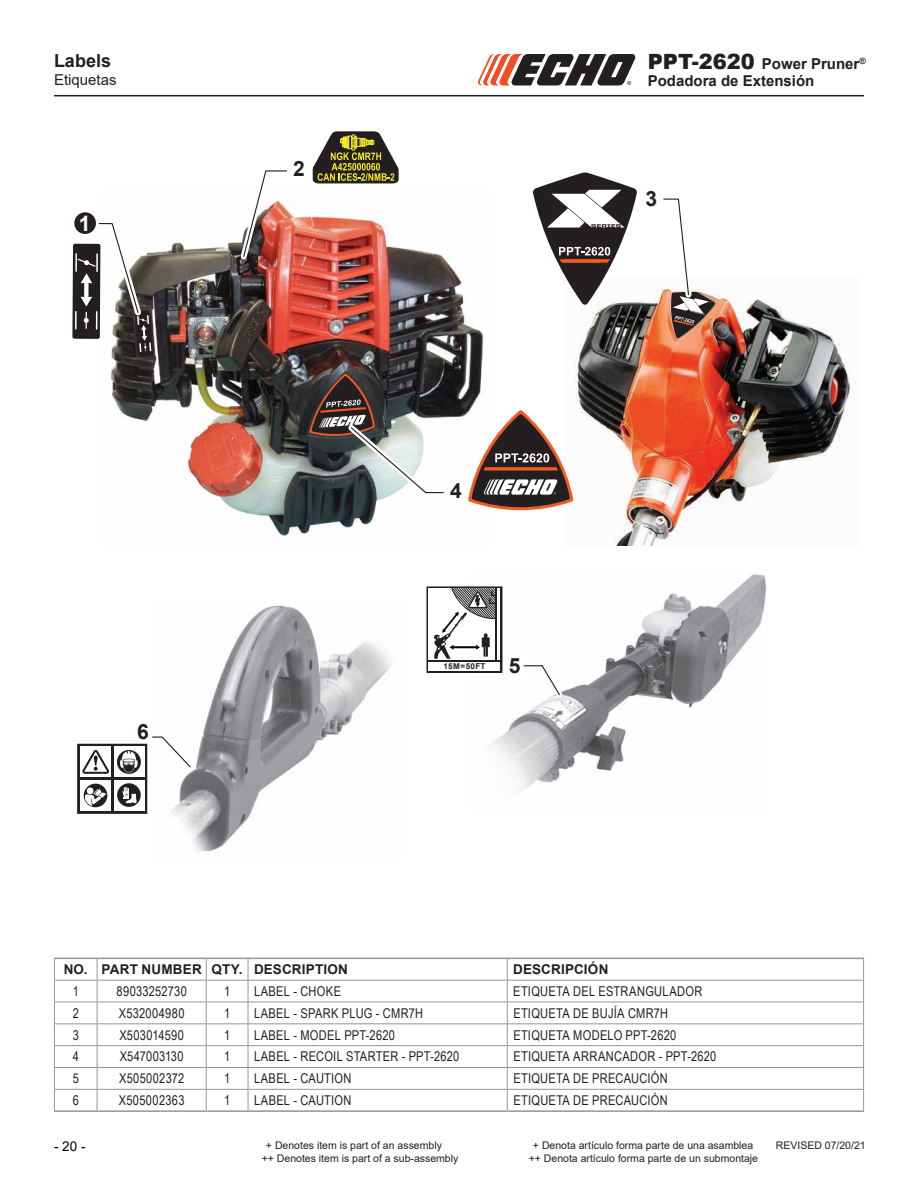
<style>
.page{position:relative;width:918px;height:1188px;background:#fff}
.page>*{position:absolute;margin:0;border:0;box-sizing:border-box;transform-origin:0 0}
.t1{font:700 21.3px "Arial";color:#fff}
.t2{font:700 21px "Arial";color:#231f20}
.t3{font:700 18px "Arial";color:#231f20}
.t4{font:700 15px/16.5px "Arial";color:#231f20}
.t5{font:15px "Arial";color:#231f20}
.t6{font:13.5px "Arial Narrow";letter-spacing:.02em;color:#231f20}
.t7{font:700 13.5px "Arial";letter-spacing:.01em;color:#231f20}
.t8{font:13.5px "Arial";color:#000}
.t9{font:10.5px "Arial";color:#231f20}
.t10{font:700 8.1px "Arial";color:#231f20}
.s1{font-weight:900;font-size:21px}
</style>
<div class="page">
<hr style="left:54px;top:95px;width:810px;height:1px;background:#231f20">
<svg style="left:477px;top:54px;width:159px;height:32px"></svg>
<img style="left:110px;top:208px;width:374px;height:328px">
<img style="left:573px;top:288px;width:278px;height:257px">
<img style="left:491px;top:574px;width:275px;height:217px">
<img style="left:171px;top:605px;width:220px;height:249px">
<svg style="left:74px;top:212px;width:22px;height:22px"></svg>
<div style="left:502px;top:653px;width:25px;height:25px;background:#fff"></div>
<div style="left:426px;top:586px;width:76px;height:87px;border:1px solid #231f20"></div>
<div style="left:429px;top:589px;width:71px;height:82px;background:#fff"></div>
<hr style="left:428px;top:660px;width:73px;height:2px;background:#231f20">
<svg style="left:434px;top:587px;width:63px;height:72px"></svg>
<hr style="left:495px;top:587px;width:1px;height:74px;background:#231f20">
<svg style="left:524px;top:658px;width:44px;height:45px"></svg>
<svg style="left:533px;top:173px;width:104px;height:132px"></svg>
<svg style="left:663px;top:198px;width:52px;height:140px"></svg>
<img style="left:236px;top:170px;width:52px;height:94px">
<svg style="left:468px;top:410px;width:105px;height:100px"></svg>
<svg style="left:72px;top:216px;width:80px;height:140px"></svg>
<svg style="left:309px;top:374px;width:134px;height:127px"></svg>
<svg style="left:312px;top:131px;width:87px;height:53px"></svg>
<div style="left:78px;top:744px;width:69px;height:69px;background:linear-gradient(to right,#fff,#fff)"></div>
<div style="left:77px;top:744px;width:70px;height:70px;border:1px solid #231f20"></div>
<div style="left:80px;top:747px;width:64px;height:64px;background:#fff"></div>
<svg style="left:82px;top:750px;width:27px;height:24px"></svg>
<svg style="left:84px;top:784px;width:23px;height:23px"></svg>
<svg style="left:85px;top:789px;width:21px;height:17px"></svg>
<svg style="left:117px;top:750px;width:24px;height:24px"></svg>
<svg style="left:120px;top:751px;width:18px;height:21px"></svg>
<hr style="left:79px;top:778px;width:67px;height:2px;background:#231f20">
<hr style="left:111px;top:746px;width:2px;height:66px;background:#231f20">
<svg style="left:117px;top:783px;width:24px;height:24px"></svg>
<svg style="left:122px;top:787px;width:15px;height:16px"></svg>
<svg style="left:152px;top:735px;width:40px;height:34px"></svg>
<svg style="left:702px;top:672px;width:12px;height:25px"></svg>
<svg style="left:298px;top:715px;width:23px;height:44px"></svg>
<hr style="left:54px;top:958px;width:43px;height:1px;background:#939598">
<hr style="left:97px;top:958px;width:109px;height:1px;background:#939598">
<hr style="left:206px;top:958px;width:42px;height:1px;background:#939598">
<hr style="left:248px;top:958px;width:259px;height:1px;background:#939598">
<hr style="left:507px;top:958px;width:357px;height:1px;background:#939598">
<hr style="left:54px;top:1110px;width:43px;height:2px;background:#939598">
<hr style="left:97px;top:1110px;width:109px;height:2px;background:#939598">
<hr style="left:206px;top:1110px;width:42px;height:2px;background:#939598">
<hr style="left:248px;top:1110px;width:259px;height:2px;background:#939598">
<hr style="left:507px;top:1110px;width:357px;height:2px;background:#939598">
<hr style="left:54px;top:980px;width:43px;height:1px;background:#939598">
<hr style="left:97px;top:980px;width:109px;height:1px;background:#939598">
<hr style="left:206px;top:980px;width:42px;height:1px;background:#939598">
<hr style="left:248px;top:980px;width:259px;height:1px;background:#939598">
<hr style="left:507px;top:980px;width:357px;height:1px;background:#939598">
<hr style="left:54px;top:1002px;width:43px;height:1px;background:#939598">
<hr style="left:97px;top:1002px;width:109px;height:1px;background:#939598">
<hr style="left:206px;top:1002px;width:42px;height:1px;background:#939598">
<hr style="left:248px;top:1002px;width:259px;height:1px;background:#939598">
<hr style="left:507px;top:1002px;width:357px;height:1px;background:#939598">
<hr style="left:54px;top:1023px;width:43px;height:1px;background:#939598">
<hr style="left:97px;top:1023px;width:109px;height:1px;background:#939598">
<hr style="left:206px;top:1023px;width:42px;height:1px;background:#939598">
<hr style="left:248px;top:1023px;width:259px;height:1px;background:#939598">
<hr style="left:507px;top:1023px;width:357px;height:1px;background:#939598">
<hr style="left:54px;top:1045px;width:43px;height:1px;background:#939598">
<hr style="left:97px;top:1045px;width:109px;height:1px;background:#939598">
<hr style="left:206px;top:1045px;width:42px;height:1px;background:#939598">
<hr style="left:248px;top:1045px;width:259px;height:1px;background:#939598">
<hr style="left:507px;top:1045px;width:357px;height:1px;background:#939598">
<hr style="left:54px;top:1067px;width:43px;height:1px;background:#939598">
<hr style="left:97px;top:1067px;width:109px;height:1px;background:#939598">
<hr style="left:206px;top:1067px;width:42px;height:1px;background:#939598">
<hr style="left:248px;top:1067px;width:259px;height:1px;background:#939598">
<hr style="left:507px;top:1067px;width:357px;height:1px;background:#939598">
<hr style="left:54px;top:1089px;width:43px;height:1px;background:#939598">
<svg style="left:54px;top:959px;width:1px;height:151px"></svg>
<hr style="left:97px;top:1089px;width:109px;height:1px;background:#939598">
<svg style="left:97px;top:959px;width:1px;height:151px"></svg>
<hr style="left:206px;top:1089px;width:42px;height:1px;background:#939598">
<svg style="left:206px;top:959px;width:1px;height:151px"></svg>
<hr style="left:248px;top:1089px;width:259px;height:1px;background:#939598">
<svg style="left:248px;top:959px;width:1px;height:151px"></svg>
<hr style="left:507px;top:1089px;width:357px;height:1px;background:#939598">
<svg style="left:507px;top:959px;width:1px;height:151px"></svg>
<svg style="left:863px;top:959px;width:1px;height:151px"></svg>
<h3 class="t3" style="left:54px;top:48px;width:59px">Labels</h3>
<p class="t5" style="left:54px;top:70px;width:64px">Etiquetas</p>
<h1 class="t1" style="left:79px;top:208px;width:13px">1</h1>
<h2 class="t2" style="left:137px;top:717px;width:13px">6</h2>
<h2 class="t2" style="left:293px;top:154px;width:13px">2</h2>
<h2 class="t2" style="left:450px;top:476px;width:13px">4</h2>
<p class="t10" style="left:443px;top:661px;width:43px">15M=50FT</p>
<h2 class="t2" style="left:509px;top:651px;width:13px">5</h2>
<p class="t4" style="left:648px;top:56px;width:220px"><span class="s1">PPT-2620</span> Power Pruner<sup>®<br></sup>Podadora de Extensión</p>
<h2 class="t2" style="left:646px;top:184px;width:13px">3</h2>
<p class="t7" style="left:64px;top:960px;width:286px">NO. PART NUMBER QTY. DESCRIPTION</p>
<p class="t7" style="left:513px;top:960px;width:97px">DESCRIPCIÓN</p>
<p class="t6" style="left:73px;top:981px;width:8px">1</p>
<p class="t6" style="left:117px;top:981px;width:72px">89033252730</p>
<p class="t6" style="left:224px;top:981px;width:8px">1</p>
<p class="t6" style="left:254px;top:981px;width:89px">LABEL - CHOKE</p>
<p class="t6" style="left:513px;top:981px;width:191px">ETIQUETA DEL ESTRANGULADOR</p>
<p class="t6" style="left:73px;top:1003px;width:8px">2</p>
<p class="t6" style="left:119px;top:1003px;width:67px">X532004980</p>
<p class="t6" style="left:224px;top:1003px;width:8px">1</p>
<p class="t6" style="left:254px;top:1003px;width:171px">LABEL - SPARK PLUG - CMR7H</p>
<p class="t6" style="left:513px;top:1003px;width:156px">ETIQUETA DE BUJÍA CMR7H</p>
<p class="t6" style="left:73px;top:1025px;width:8px">3</p>
<p class="t6" style="left:119px;top:1025px;width:66px">X503014590</p>
<p class="t6" style="left:224px;top:1025px;width:8px">1</p>
<p class="t6" style="left:254px;top:1025px;width:142px">LABEL - MODEL PPT-2620</p>
<p class="t6" style="left:513px;top:1025px;width:164px">ETIQUETA MODELO PPT-2620</p>
<p class="t6" style="left:73px;top:1047px;width:8px">4</p>
<p class="t6" style="left:120px;top:1047px;width:65px">X547003130</p>
<p class="t6" style="left:224px;top:1047px;width:8px">1</p>
<p class="t6" style="left:254px;top:1047px;width:207px">LABEL - RECOIL STARTER - PPT-2620</p>
<p class="t6" style="left:513px;top:1047px;width:205px">ETIQUETA ARRANCADOR - PPT-2620</p>
<p class="t6" style="left:73px;top:1069px;width:8px">5</p>
<p class="t6" style="left:119px;top:1069px;width:67px">X505002372</p>
<p class="t6" style="left:224px;top:1069px;width:8px">1</p>
<p class="t6" style="left:254px;top:1069px;width:99px">LABEL - CAUTION</p>
<p class="t6" style="left:513px;top:1069px;width:156px">ETIQUETA DE PRECAUCIÓN</p>
<p class="t6" style="left:73px;top:1090px;width:8px">6</p>
<p class="t6" style="left:119px;top:1090px;width:67px">X505002363</p>
<p class="t6" style="left:224px;top:1090px;width:8px">1</p>
<p class="t6" style="left:254px;top:1090px;width:99px">LABEL - CAUTION</p>
<p class="t6" style="left:513px;top:1090px;width:156px">ETIQUETA DE PRECAUCIÓN</p>
<p class="t8" style="left:54px;top:1137px;width:33px">- 20 -</p>
<p class="t9" style="left:266px;top:1138px;width:177px">+ Denotes item is part of an assembly</p>
<p class="t9" style="left:533px;top:1138px;width:222px">+ Denota artículo forma parte de una asamblea</p>
<p class="t9" style="left:262px;top:1151px;width:198px">++ Denotes item is part of a sub-assembly</p>
<p class="t9" style="left:529px;top:1151px;width:231px">++ Denota artículo forma parte de un submontaje</p>
<p class="t9" style="left:776px;top:1138px;width:91px">REVISED 07/20/21</p>
</div>
